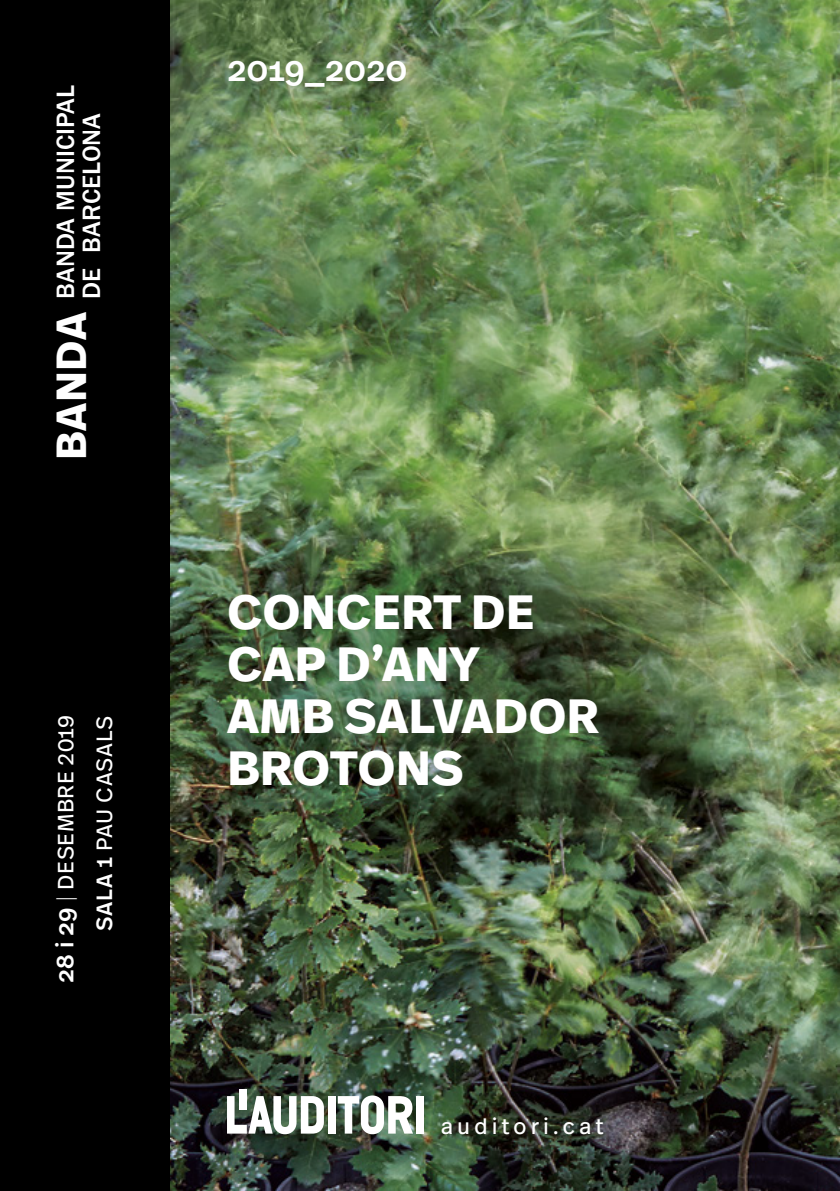
<style>
.page{position:relative;width:840px;height:1191px;background:#fff}
.page>*{position:absolute;margin:0;border:0;box-sizing:border-box;transform-origin:0 0}
.t1{font:700 48px/52px "Real Text Pro";color:#fff}
.t2{font:700 42px "Real Text Pro";letter-spacing:.01em;color:#fff}
.t3{font:500 34px "Real Text Pro";letter-spacing:.005em;color:#fff}
.t4{font:500 26px/26px "ITC Franklin Gothic Std";color:#fff}
.t5{font:22.4px "Real Text Pro";letter-spacing:.17em;color:#fff}
.t6{font:22px "Real Text Pro";letter-spacing:.02em;color:#fff}
.s1{font-weight:500;font-size:24px}
.s2{font-weight:300}
.s3{font-weight:500}
</style>
<div class="page">
<div style="left:0;top:0;width:227px;height:1191px;background:#000"></div>
<img style="left:170px;top:0;width:669px;height:1191px">
<div style="left:239px;top:1089px;width:8px;height:20px;background:#fff"></div>
<svg style="left:227px;top:1096px;width:97px;height:38px"></svg>
<div style="left:328px;top:1096px;width:7px;height:37px;background:#fff"></div>
<svg style="left:337px;top:1095px;width:76px;height:39px"></svg>
<div style="left:416px;top:1096px;width:7px;height:37px;background:#fff"></div>
<p class="t4" style="left:53px;top:299px;width:215px;rotate:-90deg">BANDA MUNICIPAL<br>DE BARCELONA</p>
<p class="t2" style="left:41px;top:459px;width:149px;rotate:-90deg">BANDA</p>
<p class="t6" style="left:51px;top:983px;width:269px;rotate:-90deg"><span class="s1">28 i 29</span> <span class="s2">|</span> DESEMBRE 2019</p>
<p class="t6" style="left:89px;top:931px;width:217px;rotate:-90deg"><span class="s3">SALA 1</span> PAU CASALS</p>
<p class="t3" style="left:227px;top:45px;width:181px">2019_2020</p>
<p class="t1" style="left:227px;top:585px;width:373px">CONCERT DE<br>CAP D’ANY<br>AMB SALVADOR<br>BROTONS</p>
<p class="t5" style="left:440px;top:1111px;width:164px">auditori.cat</p>
</div>
